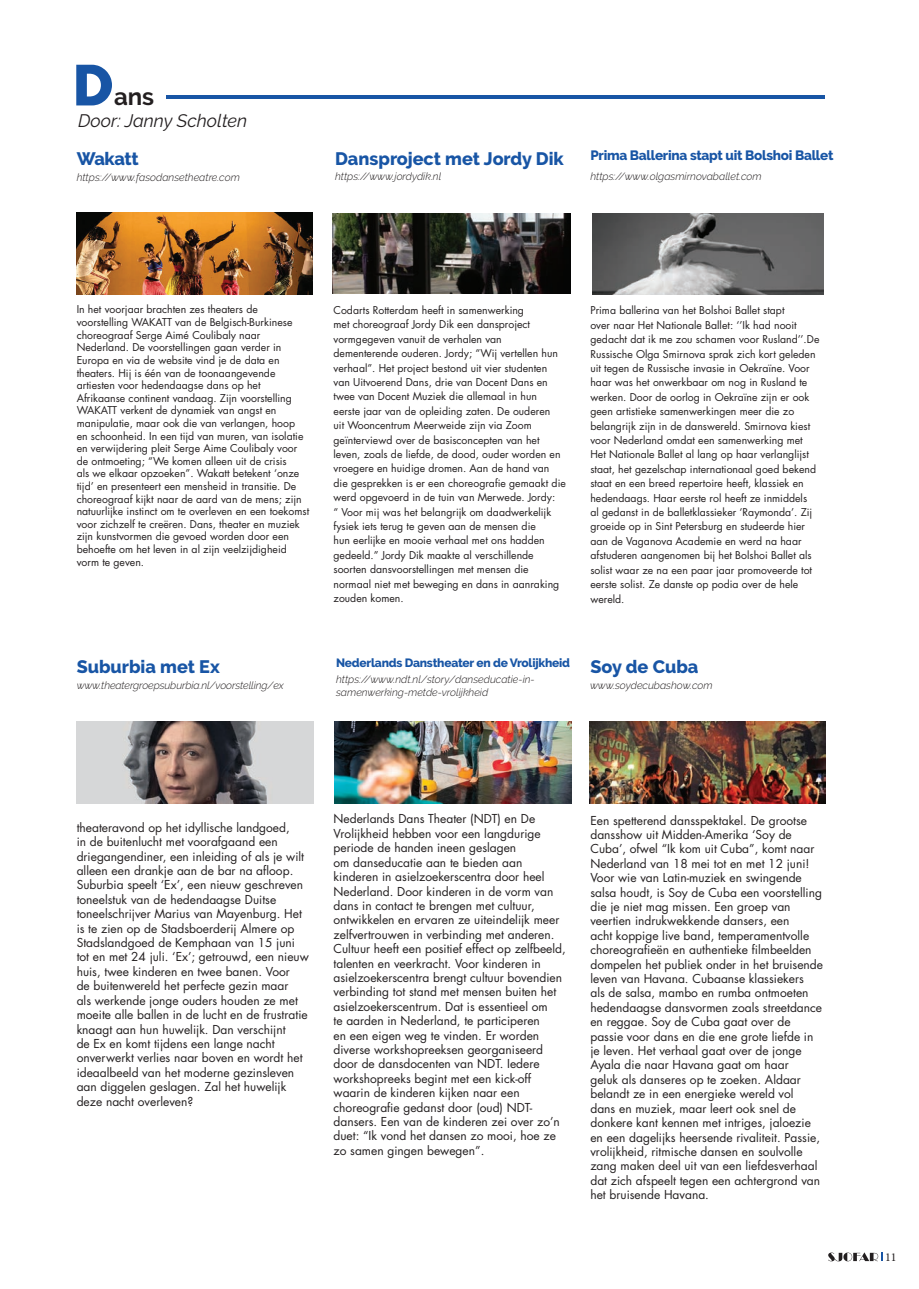
<style>
.page{position:relative;width:919px;height:1289px;background:#fff}
.page>*{position:absolute;margin:0;border:0;box-sizing:border-box;transform-origin:0 0}
.t1{font:700 54px "Futura";color:#1855a5}
.t2{font:700 24px "Raleway";color:#231f20}
.t3{font:800 18px "Raleway";color:#1855a5}
.t4{font:italic 18px "Raleway";color:#231f20}
.t5{font:800 13.5px "Raleway";letter-spacing:-.02em;color:#1855a5}
.t6{font:12px/14.4px "Futura Std";color:#231f20}
.t7{font:800 12px "Raleway";letter-spacing:-.02em;color:#1855a5}
.t8{font:12px "Minion Pro";color:#231f20}
.t9{font:10.5px/14.4px "Futura Std";color:#231f20}
.t10{font:italic 300 10.5px/12.6px "Raleway";color:#231f20}
</style>
<div class="page">
<svg style="left:828px;top:1252px;width:54px;height:9px"></svg>
<hr style="left:166px;top:96px;width:659px;height:3px;background:#1855a5">
<img style="left:77px;top:213px;width:236px;height:81px">
<img style="left:334px;top:721px;width:237px;height:82px">
<img style="left:589px;top:721px;width:236px;height:82px">
<img style="left:77px;top:721px;width:236px;height:82px">
<img style="left:592px;top:214px;width:231px;height:80px">
<img style="left:333px;top:214px;width:237px;height:79px">
<h1 class="t1" style="left:72px;top:46px;width:44px">D</h1>
<h3 class="t4" style="left:78px;top:110px;width:170px">Door: Janny Scholten</h3>
<h3 class="t3" style="left:77px;top:148px;width:63px">Wakatt</h3>
<h2 class="t2" style="left:114px;top:82px;width:42px">ans</h2>
<p class="t10" style="left:77px;top:171px;width:165px">https://www.fasodansetheatre.com</p>
<h3 class="t3" style="left:335px;top:148px;width:230px">Dansproject met Jordy Dik</h3>
<p class="t5" style="left:590px;top:148px;width:244px">Prima Ballerina stapt uit Bolshoi Ballet</p>
<p class="t10" style="left:335px;top:170px;width:108px">https://www.jordydik.nl</p>
<p class="t10" style="left:590px;top:170px;width:173px">https://www.olgasmirnovaballet.com</p>
<p class="t9" style="left:77px;top:303px;width:234px;line-height:12.6px">In het voorjaar brachten zes theaters de voorstelling WAKATT van de Belgisch-Burkinese choreograaf Serge Aimé Coulibaly naar Nederland. De voorstellingen gaan verder in Europa en via de website vind je de data en theaters. Hij is één van de toonaangevende artiesten voor hedendaagse dans op het Afrikaanse continent vandaag. Zijn voorstelling WAKATT verkent de dynamiek van angst en manipulatie, maar ook die van verlangen, hoop<br>en schoonheid. In een tijd van muren, van isolatie en verwijdering pleit Serge Aime Coulibaly voor de ontmoeting; “We komen alleen uit de crisis<br>als we elkaar opzoeken”. Wakatt betekent ‘onze tijd’ en presenteert een mensheid in transitie. De choreograaf kijkt naar de aard van de mens; zijn natuurlijke instinct om te overleven en een toekomst voor zichzelf te creëren. Dans, theater en muziek zijn kunstvormen die gevoed worden door een behoefte om het leven in al zijn veelzijdigheid vorm te geven.</p>
<p class="t9" style="left:333px;top:303px;width:234px">Codarts Rotterdam heeft in samenwerking<br>met choreograaf Jordy Dik een dansproject vormgegeven vanuit de verhalen van dementerende ouderen. Jordy; “Wij vertellen hun verhaal”. Het project bestond uit vier studenten van Uitvoerend Dans, drie van Docent Dans en twee van Docent Muziek die allemaal in hun eerste jaar van de opleiding zaten. De ouderen<br>uit Wooncentrum Meerweide zijn via Zoom geïnterviewd over de basisconcepten van het leven, zoals de liefde, de dood, ouder worden en vroegere en huidige dromen. Aan de hand van die gesprekken is er een choreografie gemaakt die werd opgevoerd in de tuin van Merwede. Jordy:<br>“ Voor mij was het belangrijk om daadwerkelijk fysiek iets terug te geven aan de mensen die<br>hun eerlijke en mooie verhaal met ons hadden gedeeld.” Jordy Dik maakte al verschillende soorten dansvoorstellingen met mensen die normaal niet met beweging en dans in aanraking zouden komen.</p>
<p class="t9" style="left:590px;top:303px;width:230px">Prima ballerina van het Bolshoi Ballet stapt<br>over naar Het Nationale Ballet: ‘’Ik had nooit gedacht dat ik me zou schamen voor Rusland’’.De Russische Olga Smirnova sprak zich kort geleden uit tegen de Russische invasie in Oekraïne. Voor haar was het onwerkbaar om nog in Rusland te werken. Door de oorlog in Oekraïne zijn er ook geen artistieke samenwerkingen meer die zo belangrijk zijn in de danswereld. Smirnova kiest voor Nederland omdat een samenwerking met Het Nationale Ballet al lang op haar verlanglijst staat, het gezelschap internationaal goed bekend staat en een breed repertoire heeft, klassiek en hedendaags. Haar eerste rol heeft ze inmiddels<br>al gedanst in de balletklassieker ‘Raymonda’. Zij groeide op in Sint Petersburg en studeerde hier aan de Vaganova Academie en werd na haar afstuderen aangenomen bij het Bolshoi Ballet als solist waar ze na een paar jaar promoveerde tot eerste solist. Ze danste op podia over de hele wereld.</p>
<h3 class="t3" style="left:77px;top:656px;width:145px">Suburbia met Ex</h3>
<p class="t7" style="left:336px;top:656px;width:235px">Nederlands Danstheater en de Vrolijkheid</p>
<h3 class="t3" style="left:590px;top:656px;width:109px">Soy de Cuba</h3>
<p class="t10" style="left:336px;top:673px;width:200px">https://www.ndt.nl/story/danseducatie-in&shy;samenwerking-metde-vrolijkheid</p>
<p class="t10" style="left:77px;top:679px;width:208px">www.theatergroepsuburbia.nl/voorstelling/ex</p>
<p class="t10" style="left:590px;top:679px;width:124px">www.soydecubashow.com</p>
<p class="t6" style="left:77px;top:820px;width:234px">theateravond op het idyllische landgoed,<br>in de buitenlucht met voorafgaand een driegangendiner, een inleiding of als je wilt alleen een drankje aan de bar na afloop.<br>Suburbia speelt ‘Ex’, een nieuw geschreven toneelstuk van de hedendaagse Duitse toneelschrijver Marius van Mayenburg. Het is te zien op de Stadsboerderij Almere op Stadslandgoed de Kemphaan van 15 juni tot en met 24 juli. ‘Ex’; getrouwd, een nieuw huis, twee kinderen en twee banen. Voor<br>de buitenwereld het perfecte gezin maar<br>als werkende jonge ouders houden ze met moeite alle ballen in de lucht en de frustratie knaagt aan hun huwelijk. Dan verschijnt<br>de Ex en komt tijdens een lange nacht onverwerkt verlies naar boven en wordt het ideaalbeeld van het moderne gezinsleven aan diggelen geslagen. Zal het huwelijk deze nacht overleven?</p>
<p class="t6" style="left:333px;top:812px;width:234px">Nederlands Dans Theater (NDT) en De Vrolijkheid hebben voor een langdurige periode de handen ineen geslagen<br>om danseducatie aan te bieden aan kinderen in asielzoekerscentra door heel Nederland. Door kinderen in de vorm van dans in contact te brengen met cultuur, ontwikkelen en ervaren ze uiteindelijk meer zelfvertrouwen in verbinding met anderen.<br>Cultuur heeft een positief effect op zelfbeeld, talenten en veerkracht. Voor kinderen in asielzoekerscentra brengt cultuur bovendien verbinding tot stand met mensen buiten het asielzoekerscentrum. Dat is essentieel om<br>te aarden in Nederland, te participeren<br>en een eigen weg te vinden. Er worden diverse workshopreeksen georganiseerd door de dansdocenten van NDT. Iedere workshopreeks begint met een kick-off waarin de kinderen kijken naar een choreografie gedanst door (oud) NDT&shy;dansers. Een van de kinderen zei over zo’n duet: “Ik vond het dansen zo mooi, hoe ze zo samen gingen bewegen”.</p>
<p class="t6" style="left:590px;top:813px;width:234px">Een spetterend dansspektakel. De grootse dansshow uit Midden-Amerika ‘Soy de Cuba’, ofwel “Ik kom uit Cuba”, komt naar Nederland van 18 mei tot en met 12 juni!<br>Voor wie van Latin-muziek en swingende salsa houdt, is Soy de Cuba een voorstelling die je niet mag missen. Een groep van veertien indrukwekkende dansers, een<br>acht koppige live band, temperamentvolle choreografieën en authentieke filmbeelden dompelen het publiek onder in het bruisende leven van Havana. Cubaanse klassiekers<br>als de salsa, mambo en rumba ontmoeten hedendaagse dansvormen zoals streetdance en reggae. Soy de Cuba gaat over de passie voor dans en die ene grote liefde in je leven. Het verhaal gaat over de jonge Ayala die naar Havana gaat om haar<br>geluk als danseres op te zoeken. Aldaar belandt ze in een energieke wereld vol<br>dans en muziek, maar leert ook snel de donkere kant kennen met intriges, jaloezie en een dagelijks heersende rivaliteit. Passie, vrolijkheid, ritmische dansen en soulvolle zang maken deel uit van een liefdesverhaal dat zich afspeelt tegen een achtergrond van het bruisende Havana.</p>
<p class="t8" style="left:885px;top:1249px;width:13px">11</p>
</div>
